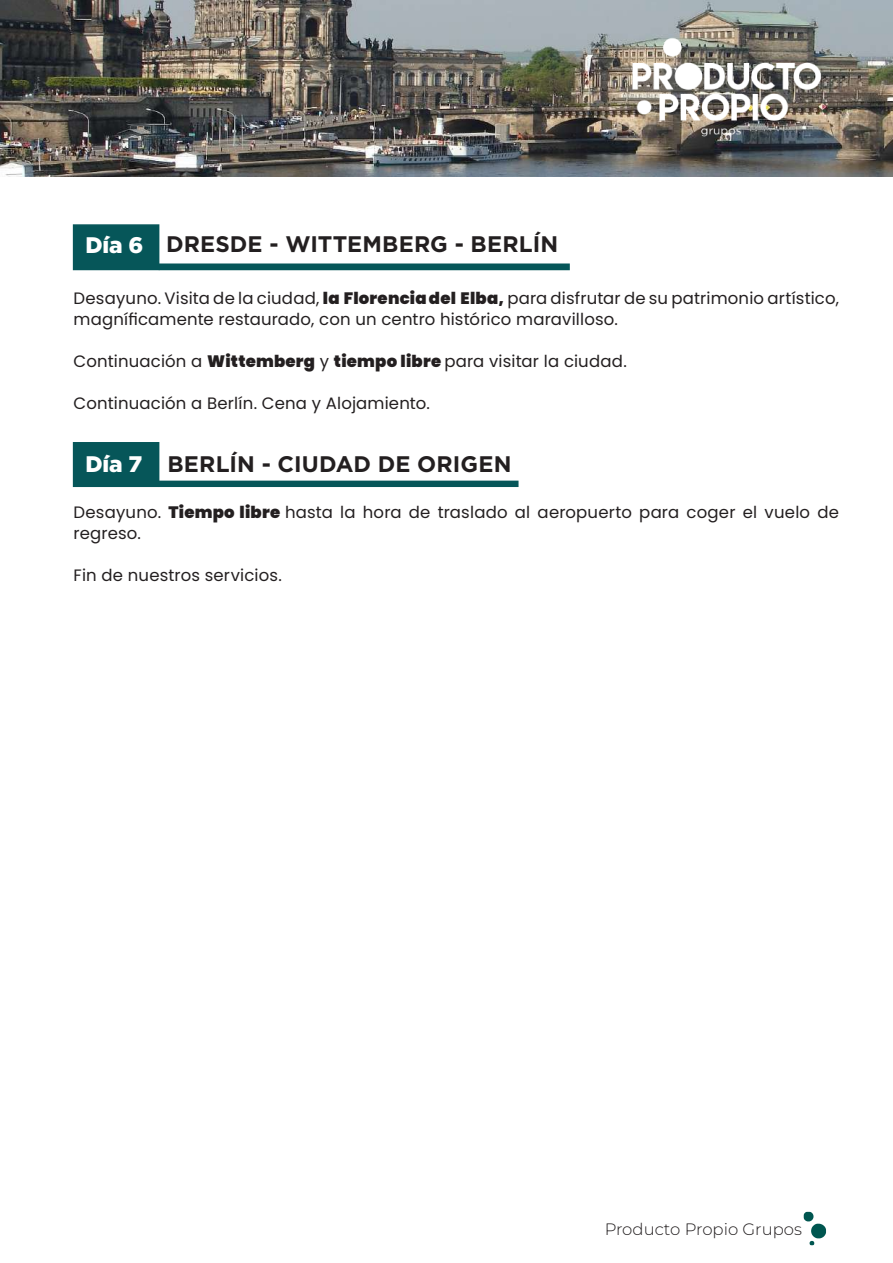
<style>
.page{position:relative;width:893px;height:1263px;background:#fff}
.page>*{position:absolute;margin:0;border:0;box-sizing:border-box;transform-origin:0 0}
.t1{font:700 22.5px "Gotham";letter-spacing:.005em;color:#231f20}
.t2{font:16.5px/21px "Poppins";letter-spacing:.01em;color:#231f20}
.t3{font:300 16.5px "Montserrat";color:#231f20}
.s1{font-weight:900;color:#fff}
.s2{font-weight:900}
</style>
<div class="page">
<img style="left:0;top:0;width:893px;height:176px">
<div style="left:73px;top:224px;width:86px;height:46px;background:#065659;border:2px solid #065659"></div>
<div style="left:159px;top:263px;width:411px;height:7px;background:#065659;border:2px solid #065659"></div>
<img style="left:610px;top:0;width:211px;height:177px">
<div style="left:73px;top:442px;width:86px;height:45px;background:#065659"></div>
<div style="left:159px;top:481px;width:359px;height:6px;background:#065659"></div>
<img style="left:803px;top:1211px;width:23px;height:35px">
<h1 class="t1" style="left:86px;top:229px;width:474px"><span class="s1">Día 6</span> DRESDE - WITTEMBERG - BERLÍN</h1>
<p class="t2" style="left:74px;top:288px;width:767px">Desayuno. Visita de la ciudad, <span class="s2">la Florencia del Elba,</span> para disfrutar de su patrimonio artístico, magníficamente restaurado, con un centro histórico maravilloso.</p>
<p class="t2" style="left:74px;top:351px;width:555px">Continuación a <span class="s2">Wittemberg</span> y <span class="s2">tiempo libre</span> para visitar la ciudad.</p>
<p class="t2" style="left:74px;top:393px;width:358px">Continuación a Berlín. Cena y Alojamiento.</p>
<h1 class="t1" style="left:86px;top:449px;width:427px"><span class="s1">Día 7</span> BERLÍN - CIUDAD DE ORIGEN</h1>
<p class="t2" style="left:74px;top:502px;width:767px">Desayuno. <span class="s2">Tiempo libre</span> hasta la hora de traslado al aeropuerto para coger el vuelo de regreso.</p>
<p class="t2" style="left:74px;top:565px;width:210px">Fin de nuestros servicios.</p>
<p class="t3" style="left:605px;top:1218px;width:199px">Producto Propio Grupos</p>
</div>
